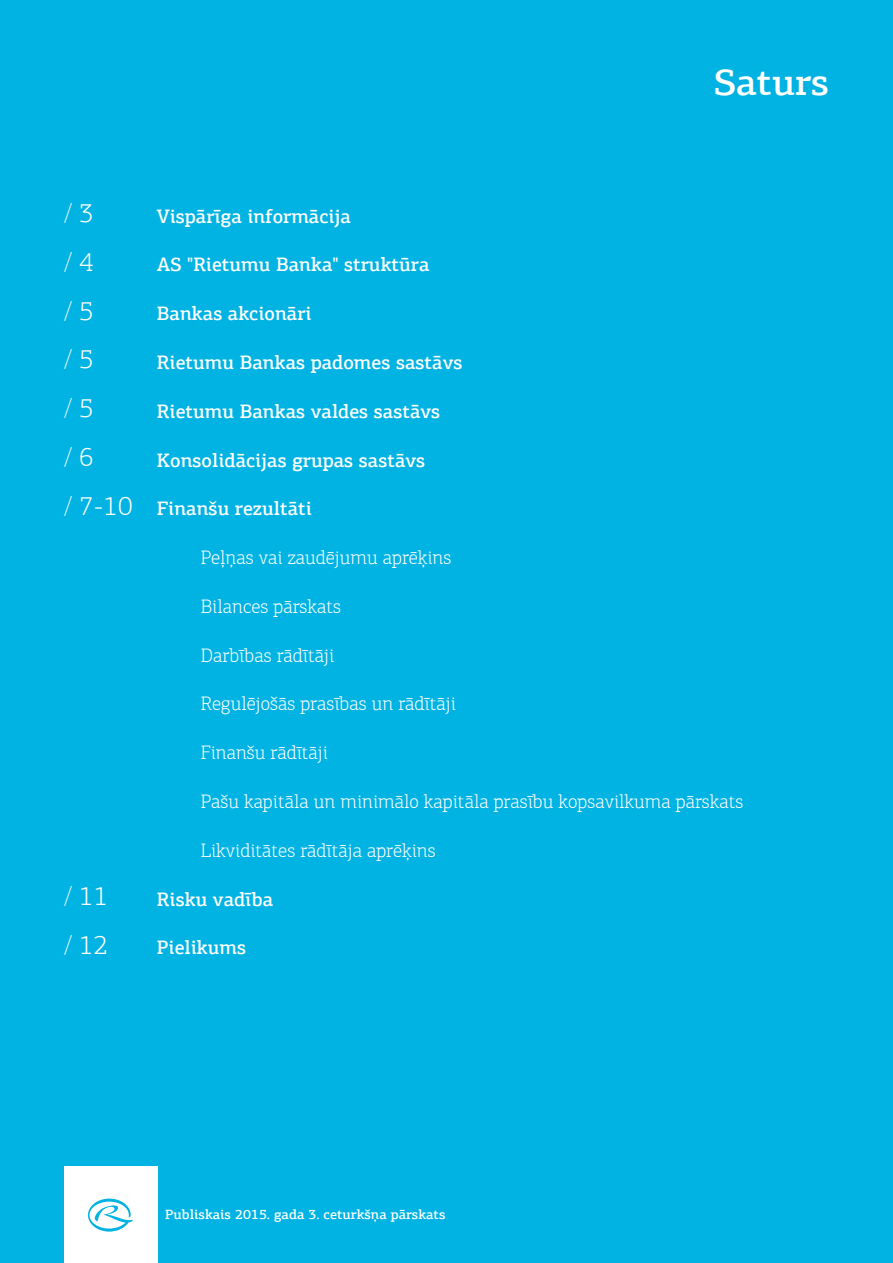
<style>
.page{position:relative;width:893px;height:1263px;background:#00b3e3}
.page>*{position:absolute;margin:0;border:0;box-sizing:border-box;transform-origin:0 0}
.t1{font:500 37.5px "PF Agora Slab Pro";color:#fff}
.t2{font:300 27px/48.8px "PF Agora Slab Pro";color:#fff}
.t3{font:300 19.5px "PF Agora Slab Pro";color:#fff}
.t4{font:500 19.5px "PF Agora Slab Pro";color:#fff}
.t5{font:500 13.5px "PF Agora Slab Pro";color:#fff}
</style>
<div class="page">
<div style="left:64px;top:1167px;width:94px;height:96px;background:#fff"></div>
<svg style="left:88px;top:1198px;width:45px;height:34px"></svg>
<h1 class="t1" style="left:714px;top:59px;width:117px">Saturs</h1>
<h2 class="t2" style="left:64px;top:189px;width:70px">/ 3<br>/ 4<br>/ 5<br>/ 5<br>/ 5<br>/ 6<br>/ 7-10</h2>
<h2 class="t2" style="left:64px;top:872px;width:46px">/ 11 / 12</h2>
<p class="t4" style="left:157px;top:204px;width:196px">Vispārīga informācija</p>
<p class="t4" style="left:157px;top:252px;width:274px">AS "Rietumu Banka" struktūra</p>
<p class="t4" style="left:157px;top:301px;width:156px">Bankas akcionāri</p>
<p class="t4" style="left:157px;top:350px;width:307px">Rietumu Bankas padomes sastāvs</p>
<p class="t4" style="left:157px;top:399px;width:285px">Rietumu Bankas valdes sastāvs</p>
<p class="t4" style="left:157px;top:448px;width:270px">Konsolidācijas grupas sastāvs</p>
<p class="t4" style="left:157px;top:496px;width:157px">Finanšu rezultāti</p>
<p class="t3" style="left:201px;top:546px;width:252px">Peļņas vai zaudējumu aprēķins</p>
<p class="t3" style="left:201px;top:595px;width:142px">Bilances pārskats</p>
<p class="t3" style="left:201px;top:644px;width:135px">Darbības rādītāji</p>
<p class="t3" style="left:201px;top:692px;width:257px">Regulējošās prasības un rādītāji</p>
<p class="t3" style="left:201px;top:741px;width:129px">Finanšu rādītāji</p>
<p class="t3" style="left:201px;top:790px;width:544px">Pašu kapitāla un minimālo kapitāla prasību kopsavilkuma pārskats</p>
<p class="t3" style="left:201px;top:839px;width:236px">Likviditātes rādītāja aprēķins</p>
<p class="t4" style="left:157px;top:887px;width:118px">Risku vadība</p>
<p class="t4" style="left:157px;top:936px;width:91px">Pielikums</p>
<p class="t5" style="left:165px;top:1205px;width:282px">Publiskais 2015. gada 3. ceturkšņa pārskats</p>
</div>
